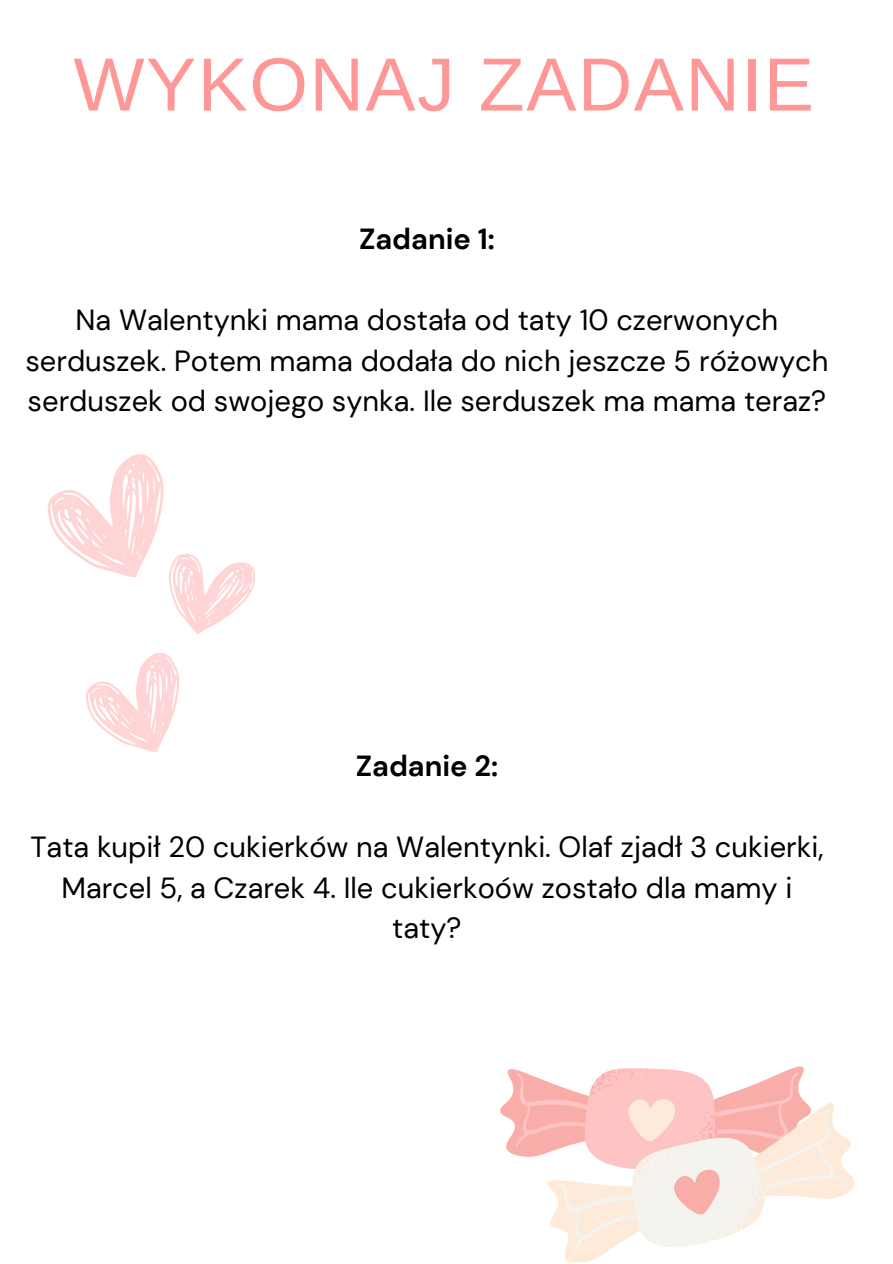
<style>
.page{position:relative;width:893px;height:1264px;background:#fff}
.page>*{position:absolute;margin:0;border:0;box-sizing:border-box;transform-origin:0 0}
.t1{font:75.3px "Arimo";letter-spacing:.02em;color:#ff9797}
.t2{font:29.1px/40.5px "DM Sans";color:#000;text-align:center}
.t3{font:700 29.1px "DM Sans";color:#000}
</style>
<div class="page">
<svg style="left:564px;top:1139px;width:291px;height:124px"></svg>
<svg style="left:500px;top:1066px;width:348px;height:189px"></svg>
<svg style="left:86px;top:653px;width:93px;height:99px"></svg>
<svg style="left:47px;top:454px;width:208px;height:180px"></svg>
<p class="t1" style="left:73px;top:42px;width:741px">WYKONAJ ZADANIE</p>
<h1 class="t3" style="left:359px;top:220px;width:137px">Zadanie 1:</h1>
<h2 class="t2" style="left:25px;top:300px;width:804px">Na Walentynki mama dostała od taty 10 czerwonych serduszek. Potem mama dodała do nich jeszcze 5 różowych serduszek od swojego synka. Ile serduszek ma mama teraz?</h2>
<p class="t3" style="left:356px;top:747px;width:144px">Zadanie 2:</p>
<h2 class="t2" style="left:30px;top:827px;width:794px">Tata kupił 20 cukierków na Walentynki. Olaf zjadł 3 cukierki,<br>Marcel 5, a Czarek 4. Ile cukierkoów zostało dla mamy i taty?</h2>
</div>
